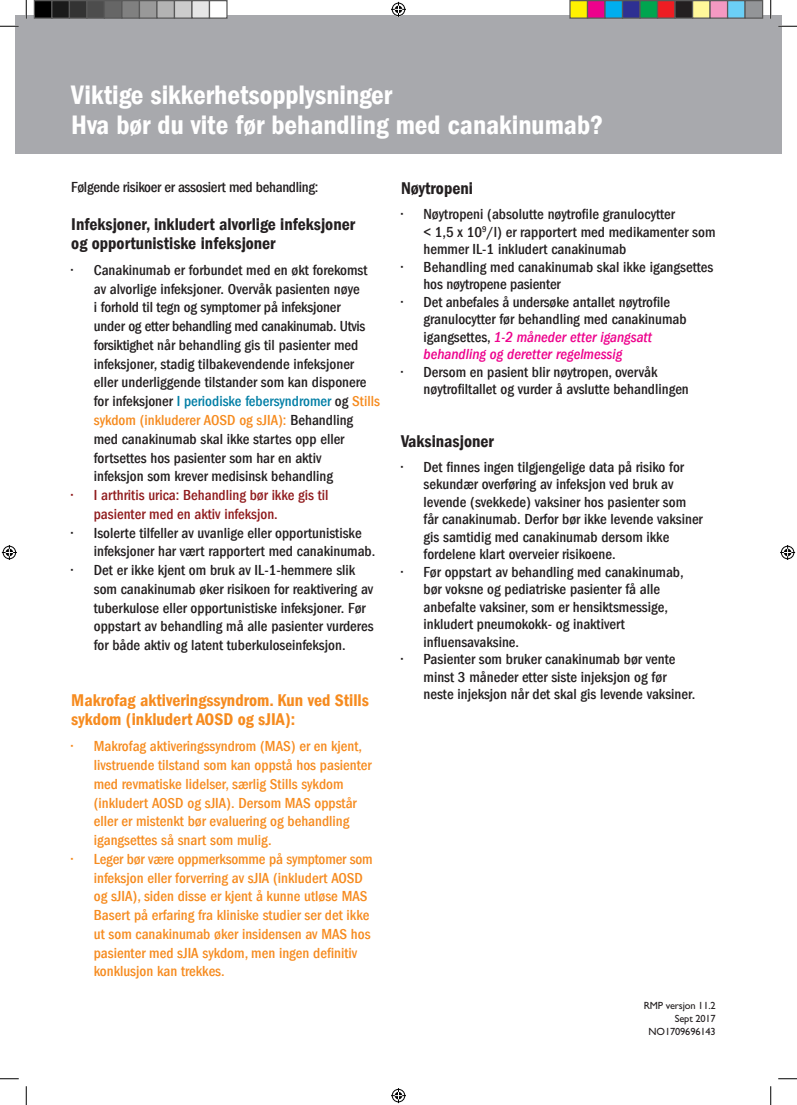
<style>
.page{position:relative;width:797px;height:1105px;background:#fff}
.page>*{position:absolute;margin:0;border:0;box-sizing:border-box;transform-origin:0 0}
.t1{font:27.5px "Franklin Gothic LT Com Dm Cn";color:#fff}
.t2{font:17.5px/18.8px "Franklin Gothic LT Com Dm Cn";color:#231f20}
.t3{font:17.5px/18.8px "Franklin Gothic LT Com Dm Cn";color:#f68b1f}
.t4{font:500 condensed 15px/17.5px "Franklin Gothic LT Com";color:#231f20}
.t5{font:500 condensed 15px/18.8px "Franklin Gothic LT Com";color:#f68b1f}
.t6{font:500 condensed 15px/18.8px "Franklin Gothic LT Com";color:#901b1d}
.t7{font:500 condensed 15px "Franklin Gothic LT Com";letter-spacing:-.02em;color:#231f20}
.t8{font:10.38px/13.2px "Gill Sans Std";letter-spacing:-.015em;color:#231f20;text-align:right}
.s1{color:#007ea5}
.s2{color:#f68b1f}
.s3{font-style:italic;color:#ed028c}
</style>
<div class="page">
<div style="left:16px;top:16px;width:765px;height:138px;background:#a8a9ad"></div>
<svg style="left:0;top:25px;width:19px;height:2px"></svg>
<svg style="left:778px;top:25px;width:19px;height:2px"></svg>
<svg style="left:0;top:1078px;width:19px;height:1px"></svg>
<svg style="left:778px;top:1078px;width:19px;height:1px"></svg>
<svg style="left:25px;top:0;width:2px;height:19px"></svg>
<svg style="left:25px;top:1086px;width:2px;height:19px"></svg>
<svg style="left:770px;top:0;width:1px;height:19px"></svg>
<svg style="left:770px;top:1086px;width:1px;height:19px"></svg>
<svg style="left:391px;top:2px;width:15px;height:15px"></svg>
<svg style="left:391px;top:1088px;width:15px;height:15px"></svg>
<svg style="left:2px;top:545px;width:15px;height:15px"></svg>
<svg style="left:780px;top:545px;width:15px;height:15px"></svg>
<div style="left:34px;top:1px;width:18px;height:17px;background:#000"></div>
<div style="left:34px;top:0;width:18px;height:19px;border:1px solid #595959"></div>
<div style="left:52px;top:1px;width:17px;height:17px;background:#1a1a1a"></div>
<div style="left:51px;top:0;width:19px;height:19px;border:1px solid #595959"></div>
<div style="left:69px;top:1px;width:18px;height:17px;background:#333"></div>
<div style="left:69px;top:0;width:19px;height:19px;border:1px solid #595959"></div>
<div style="left:87px;top:1px;width:17px;height:17px;background:#4d4d4d"></div>
<div style="left:86px;top:0;width:19px;height:19px;border:1px solid #595959"></div>
<div style="left:104px;top:1px;width:18px;height:17px;background:#666"></div>
<div style="left:104px;top:0;width:18px;height:19px;border:1px solid #595959"></div>
<div style="left:122px;top:1px;width:17px;height:17px;background:#808080"></div>
<div style="left:121px;top:0;width:19px;height:19px;border:1px solid #595959"></div>
<div style="left:139px;top:1px;width:18px;height:17px;background:#999"></div>
<div style="left:139px;top:0;width:19px;height:19px;border:1px solid #595959"></div>
<div style="left:157px;top:1px;width:17px;height:17px;background:#b3b3b3"></div>
<div style="left:156px;top:0;width:19px;height:19px;border:1px solid #595959"></div>
<div style="left:174px;top:1px;width:18px;height:17px;background:#ccc"></div>
<div style="left:174px;top:0;width:18px;height:19px;border:1px solid #595959"></div>
<div style="left:192px;top:1px;width:17px;height:17px;background:#e6e6e6"></div>
<div style="left:191px;top:0;width:19px;height:19px;border:1px solid #595959"></div>
<div style="left:209px;top:1px;width:18px;height:17px;background:#fff"></div>
<div style="left:209px;top:0;width:19px;height:19px;border:1px solid #595959"></div>
<div style="left:570px;top:1px;width:17px;height:17px;background:#fff101"></div>
<div style="left:569px;top:0;width:19px;height:19px;border:1px solid #595959"></div>
<div style="left:587px;top:1px;width:18px;height:17px;background:#ed028c"></div>
<div style="left:587px;top:0;width:18px;height:19px;border:1px solid #595959"></div>
<div style="left:605px;top:1px;width:17px;height:17px;background:#00aeef"></div>
<div style="left:604px;top:0;width:19px;height:19px;border:1px solid #595959"></div>
<div style="left:622px;top:1px;width:18px;height:17px;background:#2e3092"></div>
<div style="left:622px;top:0;width:18px;height:19px;border:1px solid #595959"></div>
<div style="left:640px;top:1px;width:17px;height:17px;background:#00a54f"></div>
<div style="left:639px;top:0;width:19px;height:19px;border:1px solid #595959"></div>
<div style="left:657px;top:1px;width:18px;height:17px;background:#ee1d23"></div>
<div style="left:657px;top:0;width:18px;height:19px;border:1px solid #595959"></div>
<div style="left:675px;top:1px;width:17px;height:17px;background:#231f20"></div>
<div style="left:674px;top:0;width:19px;height:19px;border:1px solid #595959"></div>
<div style="left:692px;top:1px;width:18px;height:17px;background:#fff79a"></div>
<div style="left:692px;top:0;width:18px;height:19px;border:1px solid #595959"></div>
<div style="left:710px;top:1px;width:17px;height:17px;background:#f499c2"></div>
<div style="left:709px;top:0;width:19px;height:19px;border:1px solid #595959"></div>
<div style="left:727px;top:1px;width:18px;height:17px;background:#6bcff6"></div>
<div style="left:727px;top:0;width:18px;height:19px;border:1px solid #595959"></div>
<div style="left:745px;top:1px;width:17px;height:17px;background:#939598"></div>
<div style="left:744px;top:0;width:19px;height:19px;border:1px solid #595959"></div>
<p class="t1" style="left:71px;top:80px;width:322px">Viktige sikkerhetsopplysninger</p>
<p class="t1" style="left:71px;top:110px;width:533px">Hva bør du vite før behandling med canakinumab?</p>
<p class="t7" style="left:71px;top:179px;width:249px">Følgende risikoer er assosiert med behandling:</p>
<p class="t2" style="left:71px;top:215px;width:285px">Infeksjoner, inkludert alvorlige infeksjoner og opportunistiske infeksjoner</p>
<p class="t4" style="left:94px;top:261px;width:287px;line-height:18.8px;text-indent:-22px">• Canakinumab er forbundet med en økt forekomst av alvorlige infeksjoner. Overvåk pasienten nøye<br>i forhold til tegn og symptomer på infeksjoner<br>under og etter behandling med canakinumab. Utvis forsiktighet når behandling gis til pasienter med infeksjoner, stadig tilbakevendende infeksjoner eller underliggende tilstander som kan disponere for infeksjoner <span class="s1">I periodiske febersyndromer</span> og <span class="s2">Stills sykdom (inkluderer AOSD og sJIA):</span> Behandling med canakinumab skal ikke startes opp eller fortsettes hos pasienter som har en aktiv<br>infeksjon som krever medisinsk behandling</p>
<p class="t6" style="left:94px;top:486px;width:236px;text-indent:-22px">• I arthritis urica: Behandling bør ikke gis til pasienter med en aktiv infeksjon.</p>
<p class="t4" style="left:94px;top:523px;width:283px;line-height:18.8px;text-indent:-22px">• Isolerte tilfeller av uvanlige eller opportunistiske infeksjoner har vært rapportert med canakinumab.</p>
<p class="t4" style="left:94px;top:561px;width:281px;line-height:18.8px;text-indent:-22px">• Det er ikke kjent om bruk av IL-1-hemmere slik som canakinumab øker risikoen for reaktivering av tuberkulose eller opportunistiske infeksjoner. Før oppstart av behandling må alle pasienter vurderes for både aktiv og latent tuberkuloseinfeksjon.</p>
<p class="t3" style="left:71px;top:691px;width:299px">Makrofag aktiveringssyndrom. Kun ved Stills sykdom (inkludert AOSD og sJIA):</p>
<p class="t5" style="left:94px;top:737px;width:279px;text-indent:-22px">• Makrofag aktiveringssyndrom (MAS) er en kjent, livstruende tilstand som kan oppstå hos pasienter med revmatiske lidelser, særlig Stills sykdom (inkludert AOSD og sJIA). Dersom MAS oppstår eller er mistenkt bør evaluering og behandling igangsettes så snart som mulig.</p>
<p class="t5" style="left:94px;top:849px;width:280px;text-indent:-22px">• Leger bør være oppmerksomme på symptomer som infeksjon eller forverring av sJIA (inkludert AOSD og sJIA), siden disse er kjent å kunne utløse MAS Basert på erfaring fra kliniske studier ser det ikke ut som canakinumab øker insidensen av MAS hos pasienter med sJIA sykdom, men ingen definitiv konklusjon kan trekkes.</p>
<p class="t2" style="left:401px;top:179px;width:73px">Nøytropeni</p>
<p class="t4" style="left:423px;top:206px;width:293px;text-indent:-22px">• Nøytropeni (absolutte nøytrofile granulocytter<br>&lt; 1,5 x 10<sup>9</sup>/l) er rapportert med medikamenter som hemmer IL-1 inkludert canakinumab</p>
<p class="t4" style="left:423px;top:258px;width:291px;text-indent:-22px">• Behandling med canakinumab skal ikke igangsettes hos nøytropene pasienter</p>
<p class="t4" style="left:423px;top:293px;width:264px;text-indent:-22px">• Det anbefales å undersøke antallet nøytrofile granulocytter før behandling med canakinumab igangsettes, <span class="s3">1-2 måneder etter igangsatt behandling og deretter regelmessig</span></p>
<p class="t4" style="left:423px;top:363px;width:267px;text-indent:-22px">• Dersom en pasient blir nøytropen, overvåk nøytrofiltallet og vurder å avslutte behandlingen</p>
<p class="t2" style="left:401px;top:432px;width:94px">Vaksinasjoner</p>
<p class="t4" style="left:423px;top:458px;width:281px;text-indent:-22px">• Det finnes ingen tilgjengelige data på risiko for sekundær overføring av infeksjon ved bruk av levende (svekkede) vaksiner hos pasienter som får canakinumab. Derfor bør ikke levende vaksiner gis samtidig med canakinumab dersom ikke fordelene klart overveier risikoene.</p>
<p class="t4" style="left:423px;top:563px;width:262px;text-indent:-22px">• Før oppstart av behandling med canakinumab, bør voksne og pediatriske pasienter få alle anbefalte vaksiner, som er hensiktsmessige, inkludert pneumokokk- og inaktivert influensavaksine.</p>
<p class="t4" style="left:423px;top:651px;width:273px;text-indent:-22px">• Pasienter som bruker canakinumab bør vente minst 3 måneder etter siste injeksjon og før neste injeksjon når det skal gis levende vaksiner.</p>
<p class="t8" style="left:643px;top:999px;width:74px">RMP versjon 11.2<br>Sept 2017<br>NO1709696143</p>
</div>
